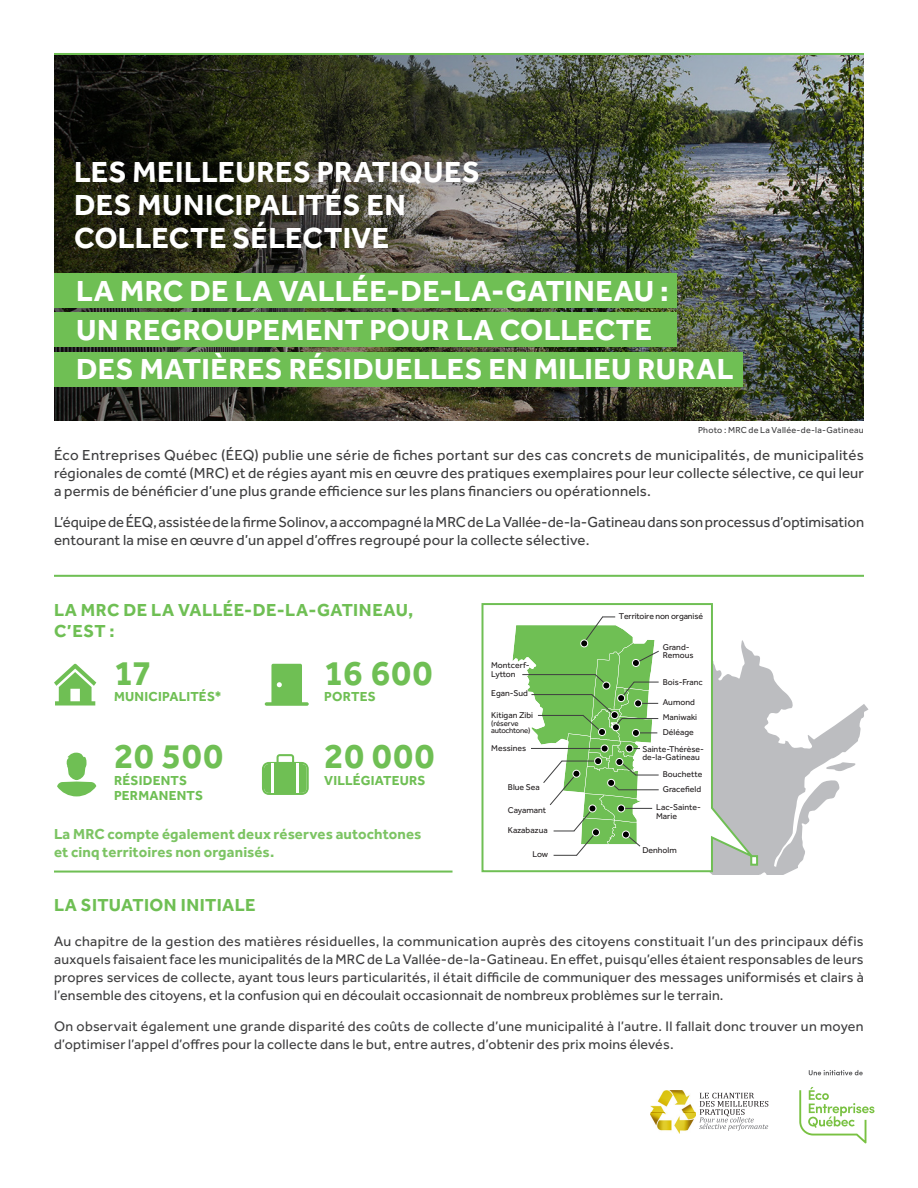
<style>
.page{position:relative;width:918px;height:1188px;background:#fff}
.page>*{position:absolute;margin:0;border:0;box-sizing:border-box;transform-origin:0 0}
.t1{font:700 36px "Effra";letter-spacing:.025em;color:#6fbf54}
.t2{font:700 30px/39px "Effra";letter-spacing:.015em;color:#fff}
.t3{font:700 18px "Effra";letter-spacing:.025em;color:#6fbf54}
.t4{font:15px/18px "Effra";letter-spacing:.005em;color:#3e3e3f;text-align:justify}
.t5{font:700 15px/18px "Effra";letter-spacing:.01em;color:#7cc463}
.t6{font:14.25px/18px "Effra";letter-spacing:.015em;color:#3e3e3f;text-align:justify}
.t7{font:700 13.5px/15px "Effra";letter-spacing:.015em;color:#6fbf54}
.t8{font:9px "Effra";letter-spacing:.03em;color:#3e3e3f}
.t9{font:8.7px/8.7px "Effra";color:#231f20}
.t10{font:7.8px/7.8px "Effra";letter-spacing:-.03em;color:#231f20}
</style>
<div class="page">
<img style="left:54px;top:55px;width:810px;height:366px">
<hr style="left:54px;top:53px;width:810px;height:2px;background:#6fbf54">
<svg style="left:54px;top:664px;width:42px;height:42px"></svg>
<svg style="left:265px;top:664px;width:44px;height:42px"></svg>
<svg style="left:57px;top:753px;width:39px;height:43px"></svg>
<svg style="left:262px;top:754px;width:47px;height:41px"></svg>
<hr style="left:272px;top:764px;width:2px;height:29px;background:#fff">
<hr style="left:297px;top:764px;width:2px;height:29px;background:#fff">
<hr style="left:54px;top:575px;width:810px;height:2px;background:#6fbf54">
<hr style="left:54px;top:871px;width:399px;height:2px;background:#6fbf54">
<div style="left:54px;top:273px;width:623px;height:35px;background:#6fbf54"></div>
<div style="left:54px;top:313px;width:623px;height:34px;background:#6fbf54"></div>
<div style="left:54px;top:352px;width:688px;height:35px;background:#6fbf54"></div>
<svg style="left:699px;top:1093px;width:69px;height:38px"></svg>
<img style="left:651px;top:1091px;width:45px;height:43px">
<svg style="left:809px;top:1070px;width:54px;height:5px"></svg>
<svg style="left:799px;top:1087px;width:75px;height:56px"></svg>
<svg style="left:710px;top:656px;width:158px;height:218px"></svg>
<svg style="left:826px;top:762px;width:30px;height:10px"></svg>
<svg style="left:482px;top:603px;width:277px;height:270px"></svg>
<div style="left:751px;top:856px;width:6px;height:9px;background:#fff"></div>
<div style="left:750px;top:855px;width:8px;height:11px;border:2px solid #6fbf54"></div>
<svg style="left:510px;top:616px;width:150px;height:240px"></svg>
<div style="left:581px;top:640px;width:7px;height:7px;background:#000;border-radius:50%"></div>
<div style="left:580px;top:640px;width:8px;height:7px;border:1px solid #fff;border-radius:50%"></div>
<div style="left:603px;top:682px;width:7px;height:7px;background:#000;border-radius:50%"></div>
<div style="left:603px;top:682px;width:7px;height:7px;border:1px solid #fff;border-radius:50%"></div>
<div style="left:618px;top:695px;width:7px;height:7px;background:#000;border-radius:50%"></div>
<div style="left:617px;top:694px;width:8px;height:8px;border:1px solid #fff;border-radius:50%"></div>
<div style="left:635px;top:700px;width:7px;height:7px;background:#000;border-radius:50%"></div>
<div style="left:634px;top:699px;width:8px;height:8px;border:1px solid #fff;border-radius:50%"></div>
<div style="left:632px;top:729px;width:7px;height:7px;background:#000;border-radius:50%"></div>
<div style="left:632px;top:729px;width:8px;height:8px;border:1px solid #fff;border-radius:50%"></div>
<div style="left:626px;top:745px;width:7px;height:7px;background:#000;border-radius:50%"></div>
<div style="left:626px;top:745px;width:7px;height:7px;border:1px solid #fff;border-radius:50%"></div>
<div style="left:616px;top:758px;width:7px;height:8px;background:#000;border-radius:50%"></div>
<div style="left:616px;top:758px;width:7px;height:8px;border:1px solid #fff;border-radius:50%"></div>
<div style="left:608px;top:779px;width:7px;height:7px;background:#000;border-radius:50%"></div>
<div style="left:607px;top:779px;width:8px;height:8px;border:1px solid #fff;border-radius:50%"></div>
<div style="left:618px;top:805px;width:7px;height:7px;background:#000;border-radius:50%"></div>
<div style="left:617px;top:805px;width:8px;height:7px;border:1px solid #fff;border-radius:50%"></div>
<div style="left:622px;top:831px;width:7px;height:7px;background:#000;border-radius:50%"></div>
<div style="left:622px;top:831px;width:8px;height:7px;border:1px solid #fff;border-radius:50%"></div>
<div style="left:592px;top:829px;width:7px;height:7px;background:#000;border-radius:50%"></div>
<div style="left:592px;top:828px;width:8px;height:8px;border:1px solid #fff;border-radius:50%"></div>
<div style="left:589px;top:805px;width:7px;height:7px;background:#000;border-radius:50%"></div>
<div style="left:589px;top:805px;width:7px;height:7px;border:1px solid #fff;border-radius:50%"></div>
<div style="left:573px;top:770px;width:7px;height:7px;background:#000;border-radius:50%"></div>
<div style="left:573px;top:770px;width:7px;height:8px;border:1px solid #fff;border-radius:50%"></div>
<div style="left:595px;top:758px;width:7px;height:7px;background:#000;border-radius:50%"></div>
<div style="left:594px;top:757px;width:8px;height:8px;border:1px solid #fff;border-radius:50%"></div>
<div style="left:601px;top:745px;width:7px;height:7px;background:#000;border-radius:50%"></div>
<div style="left:601px;top:745px;width:8px;height:7px;border:1px solid #fff;border-radius:50%"></div>
<div style="left:599px;top:729px;width:7px;height:7px;background:#000;border-radius:50%"></div>
<div style="left:598px;top:728px;width:8px;height:8px;border:1px solid #fff;border-radius:50%"></div>
<div style="left:611px;top:712px;width:7px;height:7px;background:#000;border-radius:50%"></div>
<div style="left:611px;top:711px;width:8px;height:8px;border:1px solid #fff;border-radius:50%"></div>
<div style="left:612px;top:724px;width:7px;height:7px;background:#000;border-radius:50%"></div>
<div style="left:612px;top:723px;width:8px;height:8px;border:1px solid #fff;border-radius:50%"></div>
<p class="t2" style="left:74px;top:152px;width:407px">LES MEILLEURES PRATIQUES</p>
<p class="t2" style="left:74px;top:185px;width:333px">DES MUNICIPALITÉS EN</p>
<p class="t2" style="left:74px;top:218px;width:317px">COLLECTE SÉLECTIVE</p>
<p class="t2" style="left:76px;top:271px;width:594px">LA MRC DE LA VALLÉE-DE-LA-GATINEAU :</p>
<p class="t2" style="left:76px;top:310px;width:659px">UN REGROUPEMENT POUR LA COLLECTE<br>DES MATIÈRES RÉSIDUELLES EN MILIEU RURAL</p>
<p class="t8" style="left:698px;top:425px;width:167px">Photo : MRC de La Vallée-de-la-Gatineau</p>
<p class="t4" style="left:54px;top:445px;width:812px">Éco Entreprises Québec (ÉEQ) publie une série de fiches portant sur des cas concrets de municipalités, de municipalités régionales de comté (MRC) et de régies ayant mis en œuvre des pratiques exemplaires pour leur collecte sélective, ce qui leur a permis de bénéficier d’une plus grande efficience sur les plans financiers ou opérationnels.</p>
<p class="t4" style="left:54px;top:513px;width:812px">L’équipe de ÉEQ, assistée de la firme Solinov, a accompagné la MRC de La Vallée-de-la-Gatineau dans son processus d’optimisation entourant la mise en œuvre d’un appel d’offres regroupé pour la collecte sélective.</p>
<p class="t3" style="left:54px;top:599px;width:361px">LA MRC DE LA VALLÉE-DE-LA-GATINEAU,</p>
<p class="t3" style="left:54px;top:620px;width:62px">C’EST :</p>
<p class="t9" style="left:619px;top:612px;width:86px">Territoire non organisé</p>
<p class="t9" style="left:663px;top:642px;width:32px">Grand-<br>Remous</p>
<p class="t1" style="left:114px;top:651px;width:39px">17</p>
<p class="t7" style="left:114px;top:689px;width:109px">MUNICIPALITÉS*</p>
<p class="t1" style="left:114px;top:734px;width:111px">20 500</p>
<p class="t7" style="left:114px;top:773px;width:91px">RÉSIDENTS<br>PERMANENTS</p>
<p class="t1" style="left:324px;top:651px;width:110px">16 600</p>
<p class="t7" style="left:324px;top:689px;width:53px">PORTES</p>
<p class="t1" style="left:324px;top:734px;width:111px">20 000</p>
<p class="t7" style="left:324px;top:772px;width:103px">VILLÉGIATEURS</p>
<p class="t9" style="left:491px;top:661px;width:40px">Montcerf-<br>Lytton</p>
<p class="t9" style="left:491px;top:710px;width:44px">Kitigan Zibi</p>
<p class="t10" style="left:491px;top:719px;width:41px">(réserve autochtone)</p>
<p class="t9" style="left:491px;top:689px;width:38px">Egan-Sud</p>
<p class="t9" style="left:491px;top:743px;width:37px">Messines</p>
<p class="t9" style="left:508px;top:782px;width:33px">Blue Sea</p>
<p class="t9" style="left:508px;top:805px;width:40px">Cayamant</p>
<p class="t9" style="left:663px;top:677px;width:42px">Bois-Franc</p>
<p class="t9" style="left:663px;top:695px;width:36px;line-height:15.1px">Aumond<br>Maniwaki</p>
<p class="t9" style="left:663px;top:728px;width:33px">Déléage</p>
<p class="t9" style="left:663px;top:770px;width:41px">Bouchette</p>
<p class="t9" style="left:642px;top:744px;width:63px">Sainte-Thérèse&shy;de-la-Gatineau</p>
<p class="t9" style="left:656px;top:780px;width:47px;line-height:18.3px;text-align:right">Gracefield<br>Lac-Sainte-</p>
<p class="t9" style="left:656px;top:812px;width:22px">Marie</p>
<p class="t5" style="left:54px;top:824px;width:369px">La MRC compte également deux réserves autochtones et cinq territoires non organisés.</p>
<p class="t9" style="left:508px;top:825px;width:41px">Kazabazua</p>
<p class="t9" style="left:532px;top:850px;width:17px">Low</p>
<p class="t9" style="left:642px;top:846px;width:36px">Denholm</p>
<p class="t3" style="left:54px;top:894px;width:203px">LA SITUATION INITIALE</p>
<p class="t6" style="left:54px;top:932px;width:811px">Au chapitre de la gestion des matières résiduelles, la communication auprès des citoyens constituait l’un des principaux défis auxquels faisaient face les municipalités de la MRC de La Vallée-de-la-Gatineau. En effet, puisqu’elles étaient responsables de leurs propres services de collecte, ayant tous leurs particularités, il était difficile de communiquer des messages uniformisés et clairs à l’ensemble des citoyens, et la confusion qui en découlait occasionnait de nombreux problèmes sur le terrain.</p>
<p class="t6" style="left:54px;top:1017px;width:811px">On observait également une grande disparité des coûts de collecte d’une municipalité à l’autre. Il fallait donc trouver un moyen d’optimiser l’appel d’offres pour la collecte dans le but, entre autres, d’obtenir des prix moins élevés.</p>
</div>
